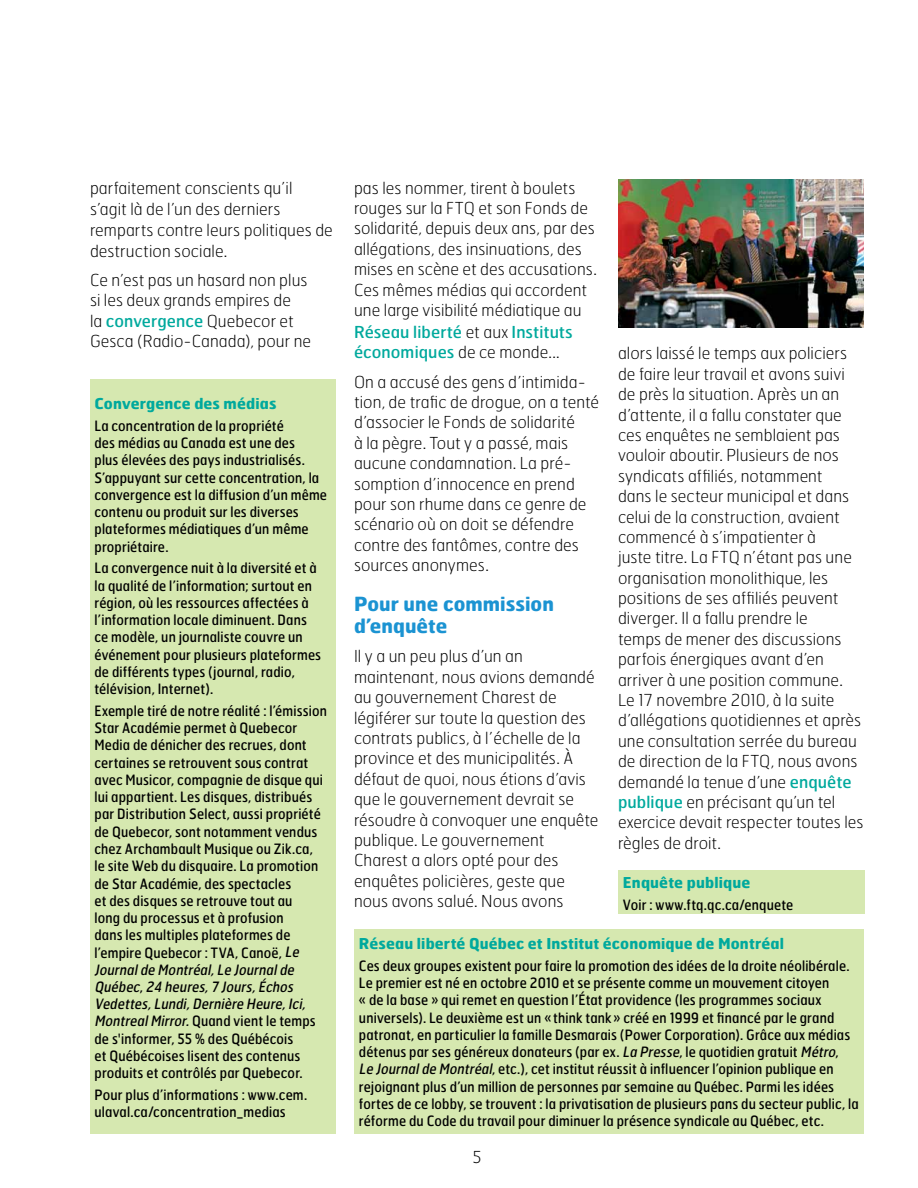
<style>
.page{position:relative;width:918px;height:1188px;background:#fff}
.page>*{position:absolute;margin:0;border:0;box-sizing:border-box;transform-origin:0 0}
.t1{font:700 19.5px/21.9px "Hermes";color:#1b93d2}
.t2{font:100 16.5px/20.4px "Hermes";letter-spacing:.005em;color:#000}
.t3{font:16.5px/20.4px "Hermes";letter-spacing:.005em;color:#00a99d}
.t4{font:700 15px "Hermes";letter-spacing:.01em;color:#00a99d}
.t5{font:14.25px/17.2px "Hermes";letter-spacing:.015em;color:#000;scale:.9 1}
.s1{font-weight:400;color:#00a99d}
.s2{font-style:italic}
.s3{font-weight:100;color:#000}
</style>
<div class="page">
<div style="left:90px;top:380px;width:246px;height:754px;background:#d6e8b0"></div>
<img style="left:618px;top:180px;width:246px;height:148px">
<div style="left:354px;top:929px;width:510px;height:205px;background:#d6e8b0"></div>
<div style="left:618px;top:871px;width:246px;height:43px;background:#d6e8b0"></div>
<p class="t2" style="left:90px;top:177px;width:244px;line-height:21px">parfaitement conscients qu’il s’agit là de l’un des derniers remparts contre leurs politiques de destruction sociale.</p>
<p class="t2" style="left:90px;top:269px;width:223px">Ce n’est pas un hasard non plus si les deux grands empires de<br>la <span class="s1">convergence</span> Quebecor et<br>Gesca (Radio-Canada), pour ne</p>
<p class="t4" style="left:94px;top:394px;width:184px">Convergence des médias</p>
<p class="t5" style="left:94px;top:417px;width:260px">La concentration de la propriété<br>des médias au Canada est une des<br>plus élevées des pays industrialisés.<br>S’appuyant sur cette concentration, la convergence est la diffusion d’un même contenu ou produit sur les diverses plateformes médiatiques d’un même propriétaire.</p>
<p class="t5" style="left:94px;top:559px;width:253px">La convergence nuit à la diversité et à la qualité de l’information; surtout en région, où les ressources affectées à l’information locale diminuent. Dans ce modèle, un journaliste couvre un événement pour plusieurs plateformes de différents types (journal, radio, télévision, Internet).</p>
<p class="t5" style="left:94px;top:702px;width:260px">Exemple tiré de notre réalité : l’émission Star Académie permet à Quebecor Media de dénicher des recrues, dont certaines se retrouvent sous contrat avec Musicor, compagnie de disque qui lui appartient. Les disques, distribués par Distribution Select, aussi propriété de Quebecor, sont notamment vendus chez Archambault Musique ou Zik.ca,<br>le site Web du disquaire. La promotion de Star Académie, des spectacles<br>et des disques se retrouve tout au<br>long du processus et à profusion<br>dans les multiples plateformes de l’empire Quebecor : TVA, Canoë, <span class="s2">Le Journalde Montréal, Le Journalde Québec</span>, <span class="s2">24 heures,7 Jours,Échos Vedettes,Lundi,Dernière Heure,Ici, MontrealMirror.</span>Quand vient le temps de s'informer, 55 % des Québécois<br>et Québécoises lisent des contenus produits et contrôlés par Quebecor.</p>
<p class="t5" style="left:94px;top:1086px;width:238px">Pour plus d’informations : www.cem. ulaval.ca/concentration_medias</p>
<p class="t2" style="left:354px;top:177px;width:244px">pas les nommer, tirent à boulets rouges sur la FTQ et son Fonds de solidarité, depuis deux ans, par des allégations, des insinuations, des mises en scène et des accusations.<br>Ces mêmes médias qui accordent une large visibilité médiatique au</p>
<p class="t3" style="left:354px;top:321px;width:220px">Réseau liberté <span class="s3">et aux</span> Instituts économiques <span class="s3">de ce monde...</span></p>
<p class="t2" style="left:354px;top:371px;width:247px">On a accusé des gens d’intimida&shy;tion, de trafic de drogue, on a tenté d’associer le Fonds de solidarité<br>à la pègre. Tout y a passé, mais aucune condamnation. La pré&shy;somption d’innocence en prend pour son rhume dans ce genre de scénario où on doit se défendre contre des fantômes, contre des sources anonymes.</p>
<h1 class="t1" style="left:354px;top:592px;width:201px">Pour une commission d’enquête</h1>
<p class="t2" style="left:354px;top:646px;width:246px">Il y a un peu plus d’un an maintenant, nous avions demandé au gouvernement Charest de légiférer sur toute la question des contrats publics, à l’échelle de la province et des municipalités. À défaut de quoi, nous étions d’avis que le gouvernement devrait se résoudre à convoquer une enquête publique. Le gouvernement<br>Charest a alors opté pour des enquêtes policières, geste que nous avons salué. Nous avons</p>
<p class="t2" style="left:618px;top:343px;width:247px">alors laissé le temps aux policiers de faire leur travail et avons suivi de près la situation. Après un an d’attente, il a fallu constater que ces enquêtes ne semblaient pas vouloir aboutir. Plusieurs de nos syndicats affiliés, notamment<br>dans le secteur municipal et dans celui de la construction, avaient commencé à s’impatienter à<br>juste titre. La FTQ n’étant pas une organisation monolithique, les positions de ses affiliés peuvent diverger. Il a fallu prendre le<br>temps de mener des discussions parfois énergiques avant d’en arriver à une position commune.<br>Le 17 novembre 2010, à la suite d’allégations quotidiennes et après une consultation serrée du bureau de direction de la FTQ, nous avons demandé la tenue d’une <span class="s1">enquête publique</span> en précisant qu’un tel exercice devait respecter toutes les règles de droit.</p>
<p class="t4" style="left:623px;top:873px;width:129px">Enquête publique</p>
<p class="t5" style="left:623px;top:895px;width:191px">Voir : www.ftq.qc.ca/enquete</p>
<p class="t4" style="left:359px;top:934px;width:427px">Réseau liberté Québec et Institut économique de Montréal</p>
<p class="t5" style="left:359px;top:957px;width:557px">Ces deux groupes existent pour faire la promotion des idées de la droite néolibérale.<br>Le premier est né en octobre 2010 et se présente comme un mouvement citoyen<br>« de la base » qui remet en question l’État providence (les programmes sociaux universels). Le deuxième est un «think tank» créé en 1999 et financé par le grand patronat, en particulier la famille Desmarais (Power Corporation). Grâce aux médias détenus par ses généreux donateurs (par ex. <span class="s2">La Presse</span>, le quotidien gratuit <span class="s2">Métro</span>, <span class="s2">Le Journalde Montréal</span>, etc.), cet institut réussit à influencer l’opinion publique en rejoignant plus d’un million de personnes par semaine au Québec. Parmi les idées fortes de ce lobby, se trouvent : la privatisation de plusieurs pans du secteur public, la réforme du Code du travail pour diminuer la présence syndicale au Québec, etc.</p>
<p class="t2" style="left:472px;top:1146px;width:11px">5</p>
</div>
